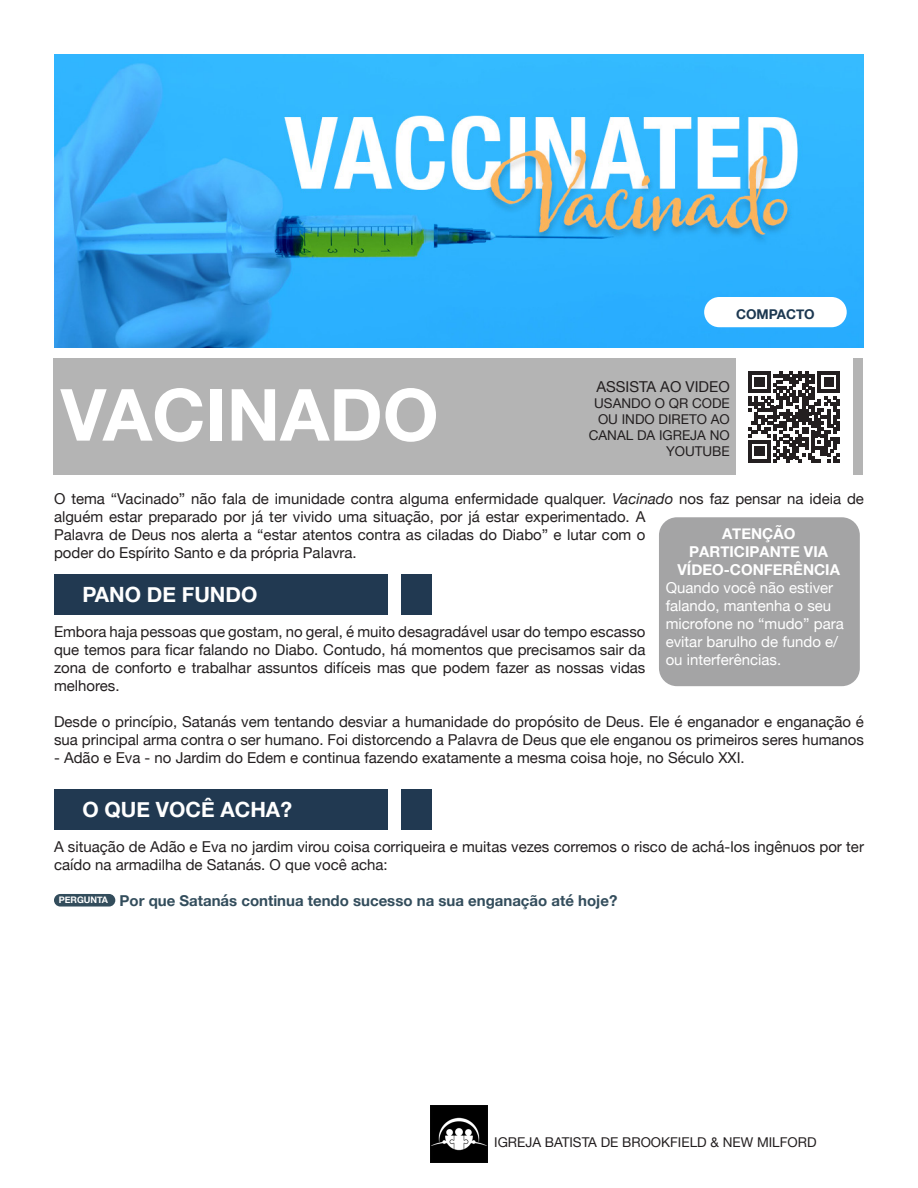
<style>
.page{position:relative;width:918px;height:1188px;background:#fff}
.page>*{position:absolute;margin:0;border:0;box-sizing:border-box;transform-origin:0 0}
.t1{font:700 72px "Helvetica Neue";color:#fff}
.t2{font:700 21px "Helvetica Neue";color:#fff}
.t3{font:15px/18px "Helvetica Neue";color:#231f20}
.t4{font:15px/18px "Helvetica Neue";color:#fff}
.t5{font:700 15px "Helvetica Neue";color:#334d5c}
.t6{font:700 15px/18px "Helvetica Neue";color:#fff;text-align:center}
.t7{font:13.5px/16.2px "Helvetica Neue";color:#231f20;text-align:right}
.t8{font:700 13.5px "Helvetica Neue";color:#1c3851}
.t9{font:700 9px "Helvetica Neue";color:#fff}
.s1{font-style:italic}
</style>
<div class="page">
<img style="left:431px;top:1106px;width:56px;height:56px">
<img style="left:54px;top:54px;width:810px;height:294px">
<div style="left:53px;top:358px;width:810px;height:117px;background:#b4b4b4"></div>
<div style="left:736px;top:358px;width:116px;height:117px;background:#fff"></div>
<svg style="left:748px;top:371px;width:92px;height:91px"></svg>
<div style="left:54px;top:574px;width:378px;height:41px;background:#213951"></div>
<div style="left:388px;top:570px;width:12px;height:49px;background:#fff"></div>
<div style="left:54px;top:789px;width:378px;height:40px;background:#213951"></div>
<div style="left:388px;top:784px;width:12px;height:50px;background:#fff"></div>
<div style="left:54px;top:894px;width:61px;height:13px;background:#334d5c;border-radius:6px"></div>
<div style="left:704px;top:297px;width:143px;height:30px;background:#fff;border-radius:15px"></div>
<div style="left:659px;top:517px;width:201px;height:169px;background:#a4a4a5;border-radius:18px"></div>
<p class="t1" style="left:61px;top:358px;width:379px">VACINADO</p>
<p class="t8" style="left:736px;top:303px;width:80px">COMPACTO</p>
<p class="t3" style="left:596px;top:378px;width:135px">ASSISTA AO VIDEO</p>
<p class="t7" style="left:594px;top:396px;width:137px">USANDO O QR CODE</p>
<p class="t7" style="left:589px;top:412px;width:143px">OU INDO DIRETO AO<br>CANAL DA IGREJA NO</p>
<p class="t7" style="left:666px;top:444px;width:65px">YOUTUBE</p>
<p class="t3" style="left:54px;top:490px;width:812px">O tema “Vacinado” não fala de imunidade contra alguma enfermidade qualquer. <span class="s1">Vacinado</span> nos faz pensar na ideia de alguém estar preparado por já ter vivido uma situação, por já estar experimentado. A<br>Palavra de Deus nos alerta a “estar atentos contra as ciladas do Diabo” e lutar com o<br>poder do Espírito Santo e da própria Palavra.</p>
<p class="t2" style="left:82px;top:578px;width:177px">PANO DE FUNDO</p>
<p class="t3" style="left:54px;top:624px;width:593px;text-align:justify">Embora haja pessoas que gostam, no geral, é muito desagradável usar do tempo escasso que temos para ficar falando no Diabo. Contudo, há momentos que precisamos sair da zona de conforto e trabalhar assuntos difíceis mas que podem fazer as nossas vidas melhores.</p>
<p class="t3" style="left:54px;top:714px;width:812px">Desde o princípio, Satanás vem tentando desviar a humanidade do propósito de Deus. Ele é enganador e enganação é sua principal arma contra o ser humano. Foi distorcendo a Palavra de Deus que ele enganou os primeiros seres humanos</p>
<p class="t3" style="left:54px;top:750px;width:692px">- Adão e Eva - no Jardim do Edem e continua fazendo exatamente a mesma coisa hoje, no Século XXI.</p>
<p class="t2" style="left:82px;top:793px;width:211px">O QUE VOCÊ ACHA?</p>
<p class="t3" style="left:54px;top:839px;width:812px">A situação de Adão e Eva no jardim virou coisa corriqueira e muitas vezes corremos o risco de achá-los ingênuos por ter caído na armadilha de Satanás. O que você acha:</p>
<p class="t9" style="left:59px;top:893px;width:51px">PERGUNTA</p>
<p class="t5" style="left:120px;top:889px;width:499px">Por que Satanás continua tendo sucesso na sua enganação até hoje?</p>
<p class="t6" style="left:677px;top:525px;width:164px">ATENÇÃO<br>PARTICIPANTE VIA<br>VÍDEO-CONFERÊNCIA</p>
<p class="t4" style="left:666px;top:579px;width:180px">Quando você não estiver falando, mantenha o seu microfone no “mudo” para evitar barulho de fundo e/ ou interferências.</p>
<p class="t7" style="left:494px;top:1135px;width:324px">IGREJA BATISTA DE BROOKFIELD &amp; NEW MILFORD</p>
</div>
